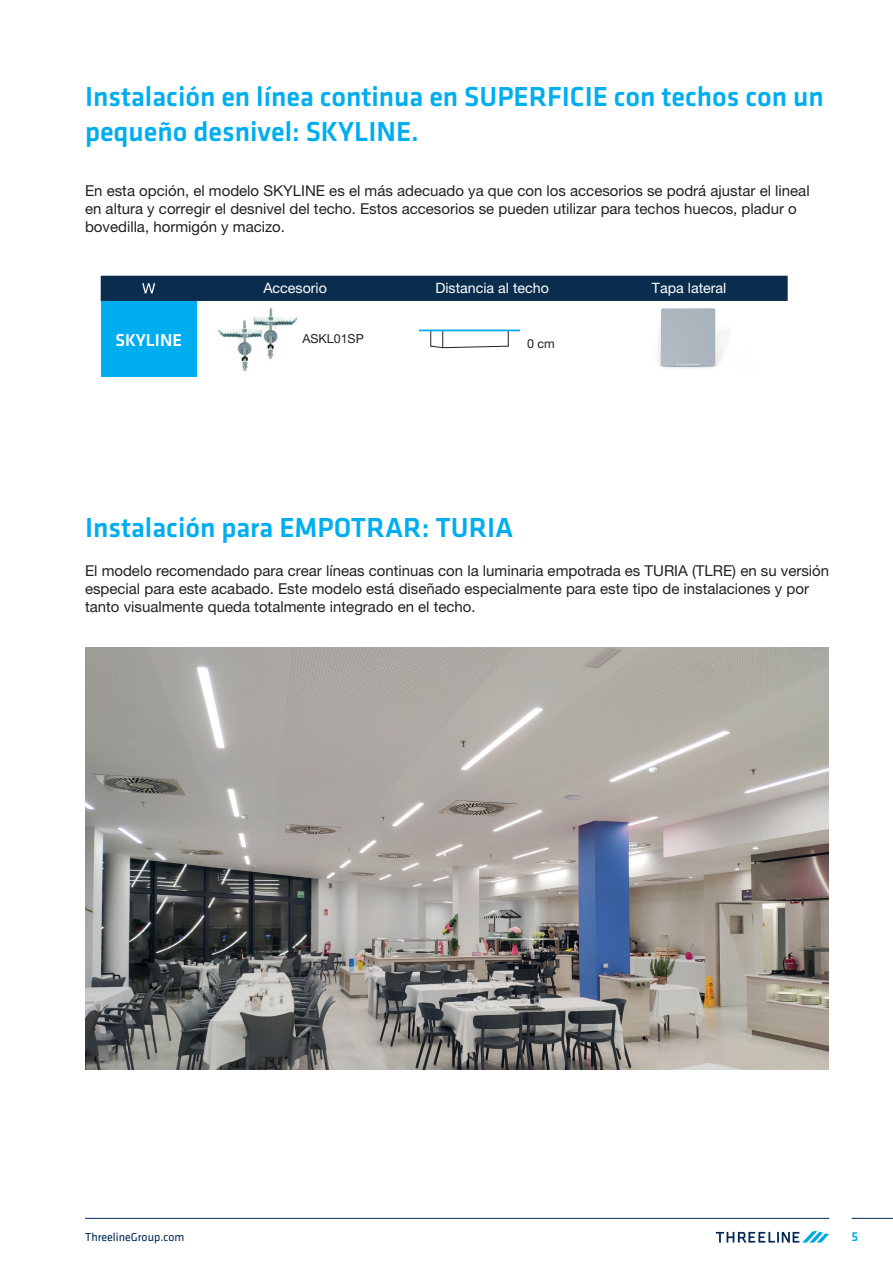
<style>
.page{position:relative;width:893px;height:1263px;background:#fff}
.page>*{position:absolute;margin:0;border:0;box-sizing:border-box;transform-origin:0 0}
.t1{font:500 28.5px/34.2px "Klavika";color:#00aeef}
.t2{font:500 17.85px "Klavika";color:#fff}
.t3{font:15px/18px "Helvetica Neue LT Pro";color:#231f20}
.t4{font:14.25px "Helvetica Neue LT Pro";color:#fff}
.t5{font:500 13.5px "Klavika";color:#00aee5}
.t6{font:12.45px "Helvetica Neue LT Pro";color:#231f20}
.t7{font:12px "Klavika";color:#002855}
</style>
<div class="page">
<svg style="left:716px;top:1231px;width:113px;height:11px"></svg>
<hr style="left:852px;top:1218px;width:41px;height:1px;background:#002855">
<hr style="left:85px;top:1218px;width:744px;height:1px;background:#002855">
<div style="left:101px;top:301px;width:96px;height:76px;background:#00aeef"></div>
<div style="left:101px;top:276px;width:687px;height:25px;background:#0a2d4e"></div>
<svg style="left:430px;top:331px;width:79px;height:18px"></svg>
<hr style="left:419px;top:330px;width:101px;height:1px;background:#00aeef">
<img style="left:658px;top:308px;width:71px;height:60px">
<img style="left:218px;top:308px;width:80px;height:64px">
<img style="left:85px;top:648px;width:744px;height:421px">
<h1 class="t1" style="left:85px;top:80px;width:740px">Instalación en línea continua en SUPERFICIE con techos con un pequeño desnivel: SKYLINE.</h1>
<p class="t3" style="left:85px;top:181px;width:726px">En esta opción, el modelo SKYLINE es el más adecuado ya que con los accesorios se podrá ajustar el lineal en altura y corregir el desnivel del techo. Estos accesorios se pueden utilizar para techos huecos, pladur o bovedilla, hormigón y macizo.</p>
<p class="t4" style="left:263px;top:280px;width:65px">Accesorio</p>
<p class="t4" style="left:435px;top:280px;width:115px">Distancia al techo</p>
<p class="t4" style="left:652px;top:280px;width:76px">Tapa lateral</p>
<p class="t2" style="left:115px;top:330px;width:68px">SKYLINE</p>
<p class="t6" style="left:302px;top:331px;width:63px">ASKL01SP</p>
<p class="t6" style="left:527px;top:336px;width:29px">0 cm</p>
<h1 class="t1" style="left:85px;top:511px;width:430px">Instalación para EMPOTRAR: TURIA</h1>
<p class="t3" style="left:85px;top:562px;width:746px">El modelo recomendado para crear líneas continuas con la luminaria empotrada es TURIA (TLRE) en su versión especial para este acabado. Este modelo está diseñado especialmente para este tipo de instalaciones y por tanto visualmente queda totalmente integrado en el techo.</p>
<p class="t7" style="left:85px;top:1231px;width:101px">ThreelineGroup.com</p>
<p class="t5" style="left:851px;top:1229px;width:8px">5</p>
</div>
